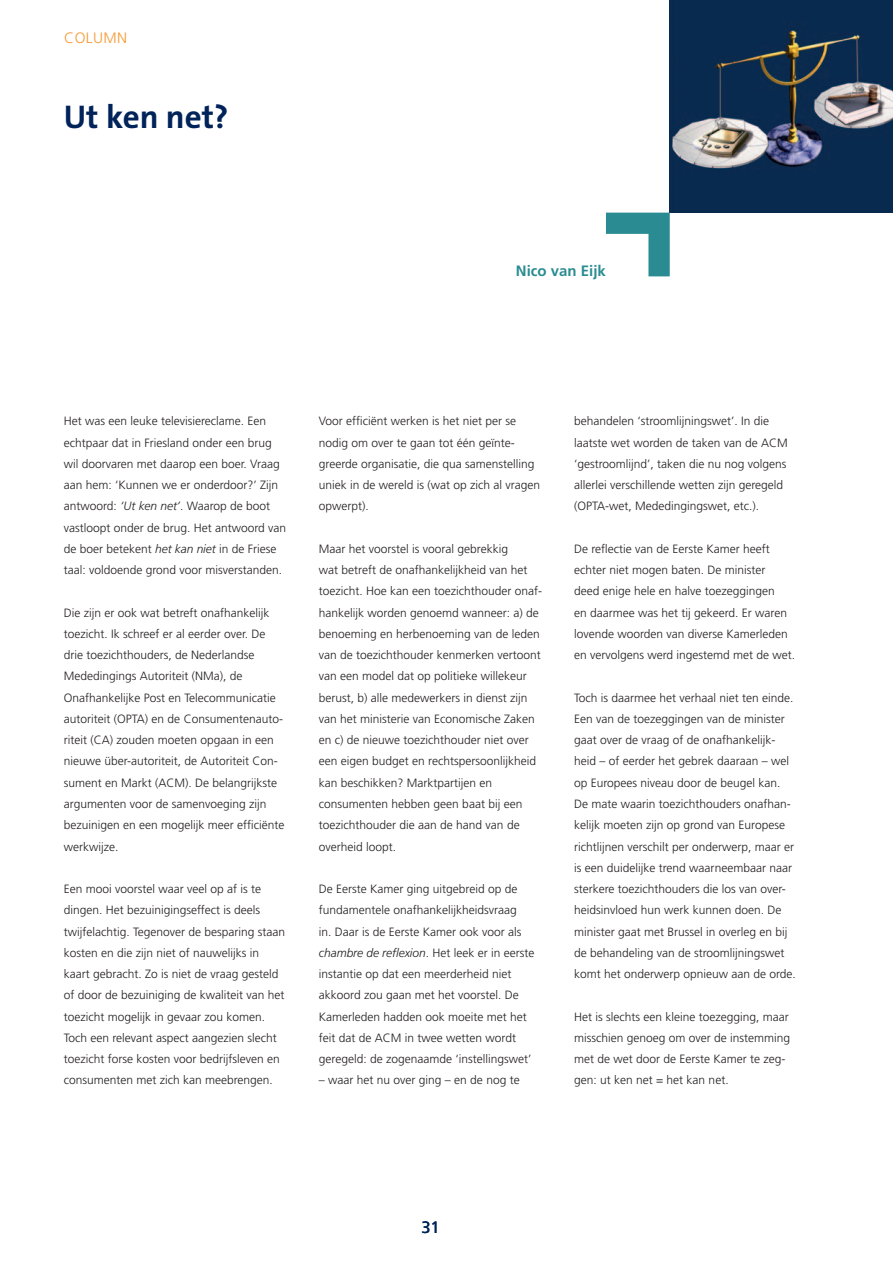
<style>
.page{position:relative;width:893px;height:1263px;background:#fff}
.page>*{position:absolute;margin:0;border:0;box-sizing:border-box;transform-origin:0 0}
.t1{font:700 33px "The Sans";color:#002359}
.t2{font:16.5px "Frutiger";color:#002359}
.t3{font:700 15px "Frutiger";color:#2a8c92}
.t4{font:300 15px "Frutiger";letter-spacing:.03em;color:#f79832}
.t5{font:300 12px/21.3px "Frutiger";color:#231f20}
.s1{font-style:italic}
</style>
<div class="page">
<img style="left:670px;top:0;width:223px;height:213px">
<svg style="left:606px;top:213px;width:64px;height:63px"></svg>
<p class="t4" style="left:64px;top:32px;width:65px">COLUMN</p>
<h1 class="t1" style="left:64px;top:100px;width:166px">Ut ken net?</h1>
<p class="t3" style="left:516px;top:265px;width:92px">Nico van Eijk</p>
<p class="t5" style="left:64px;top:411px;width:224px">Het was een leuke televisiereclame. Een echtpaar dat in Friesland onder een brug wil doorvaren met daarop een boer. Vraag aan hem: ‘Kunnen we er onderdoor?’ Zijn antwoord: <span class="s1">‘Ut ken net’</span>. Waarop de boot vastloopt onder de brug. Het antwoord van de boer betekent <span class="s1">het kan niet</span> in de Friese taal: voldoende grond voor misverstanden.</p>
<p class="t5" style="left:64px;top:603px;width:222px">Die zijn er ook wat betreft onafhankelijk toezicht. Ik schreef er al eerder over. De drie toezichthouders, de Nederlandse Mede dingings Autoriteit (NMa), de Onafhankelijke Post en Telecommunicatie autoriteit (OPTA) en de Consumentenauto&shy;riteit (CA) zouden moeten opgaan in een nieuwe über-autoriteit, de Autoriteit Con&shy;sument en Markt (ACM). De belangrijkste argumenten voor de samenvoeging zijn bezuinigen en een mogelijk meer efficiënte werkwijze.</p>
<p class="t5" style="left:64px;top:879px;width:223px">Een mooi voorstel waar veel op af is te dingen. Het bezuinigingseffect is deels twijfelachtig. Tegenover de besparing staan kosten en die zijn niet of nauwelijks in kaart gebracht. Zo is niet de vraag gesteld of door de bezuiniging de kwaliteit van het toezicht mogelijk in gevaar zou komen.<br>Toch een relevant aspect aangezien slecht toezicht forse kosten voor bedrijfsleven en consumenten met zich kan meebrengen.</p>
<p class="t5" style="left:319px;top:411px;width:223px">Voor efficiënt werken is het niet per se nodig om over te gaan tot één geïnte&shy;greerde organisatie, die qua samenstelling uniek in de wereld is (wat op zich al vragen opwerpt).</p>
<p class="t5" style="left:319px;top:539px;width:225px">Maar het voorstel is vooral gebrekkig<br>wat betreft de onafhankelijkheid van het toezicht. Hoe kan een toezichthouder onaf&shy;hankelijk worden genoemd wanneer: a) de benoeming en herbenoeming van de leden van de toezichthouder kenmerken vertoont van een model dat op politieke willekeur berust, b) alle medewerkers in dienst zijn van het ministerie van Econo mische Zaken en c) de nieuwe toezichthouder niet over een eigen budget en rechts persoonlijkheid kan beschikken? Marktpartijen en consumenten hebben geen baat bij een toezichthouder die aan de hand van de overheid loopt.</p>
<p class="t5" style="left:319px;top:879px;width:217px">De Eerste Kamer ging uitgebreid op de fundamentele onafhankelijkheidsvraag<br>in. Daar is de Eerste Kamer ook voor als <span class="s1">chambre de reflexion</span>. Het leek er in eerste instantie op dat een meerderheid niet akkoord zou gaan met het voorstel. De Kamerleden hadden ook moeite met het feit dat de ACM in twee wetten wordt geregeld: de zogenaamde ‘instellingswet’</p>
<p class="t5" style="left:319px;top:1070px;width:202px">– waar het nu over ging – en de nog te</p>
<p class="t5" style="left:574px;top:411px;width:215px">behandelen ‘stroomlijningswet’. In die laatste wet worden de taken van de ACM ‘gestroomlijnd’, taken die nu nog volgens allerlei verschillende wetten zijn geregeld (OPTA-wet, Mededingingswet, etc.).</p>
<p class="t5" style="left:574px;top:539px;width:223px">De reflectie van de Eerste Kamer heeft echter niet mogen baten. De minister<br>deed enige hele en halve toezeggingen<br>en daarmee was het tij gekeerd. Er waren lovende woorden van diverse Kamerleden en vervolgens werd ingestemd met de wet.</p>
<p class="t5" style="left:574px;top:688px;width:223px">Toch is daarmee het verhaal niet ten einde.<br>Een van de toezeggingen van de minister gaat over de vraag of de onafhankelijk&shy;heid – of eerder het gebrek daaraan – wel op Europees niveau door de beugel kan.<br>De mate waarin toezichthouders onafhan&shy;kelijk moeten zijn op grond van Europese richtlijnen verschilt per onderwerp, maar er is een duidelijke trend waarneembaar naar sterkere toezichthouders die los van over&shy;heidsinvloed hun werk kunnen doen. De minister gaat met Brussel in overleg en bij de behandeling van de stroomlijningswet komt het onderwerp opnieuw aan de orde.</p>
<p class="t5" style="left:574px;top:1007px;width:218px">Het is slechts een kleine toezegging, maar misschien genoeg om over de instemming met de wet door de Eerste Kamer te zeg&shy;gen: ut ken net = het kan net.</p>
<h2 class="t2" style="left:421px;top:1221px;width:20px">31</h2>
</div>
